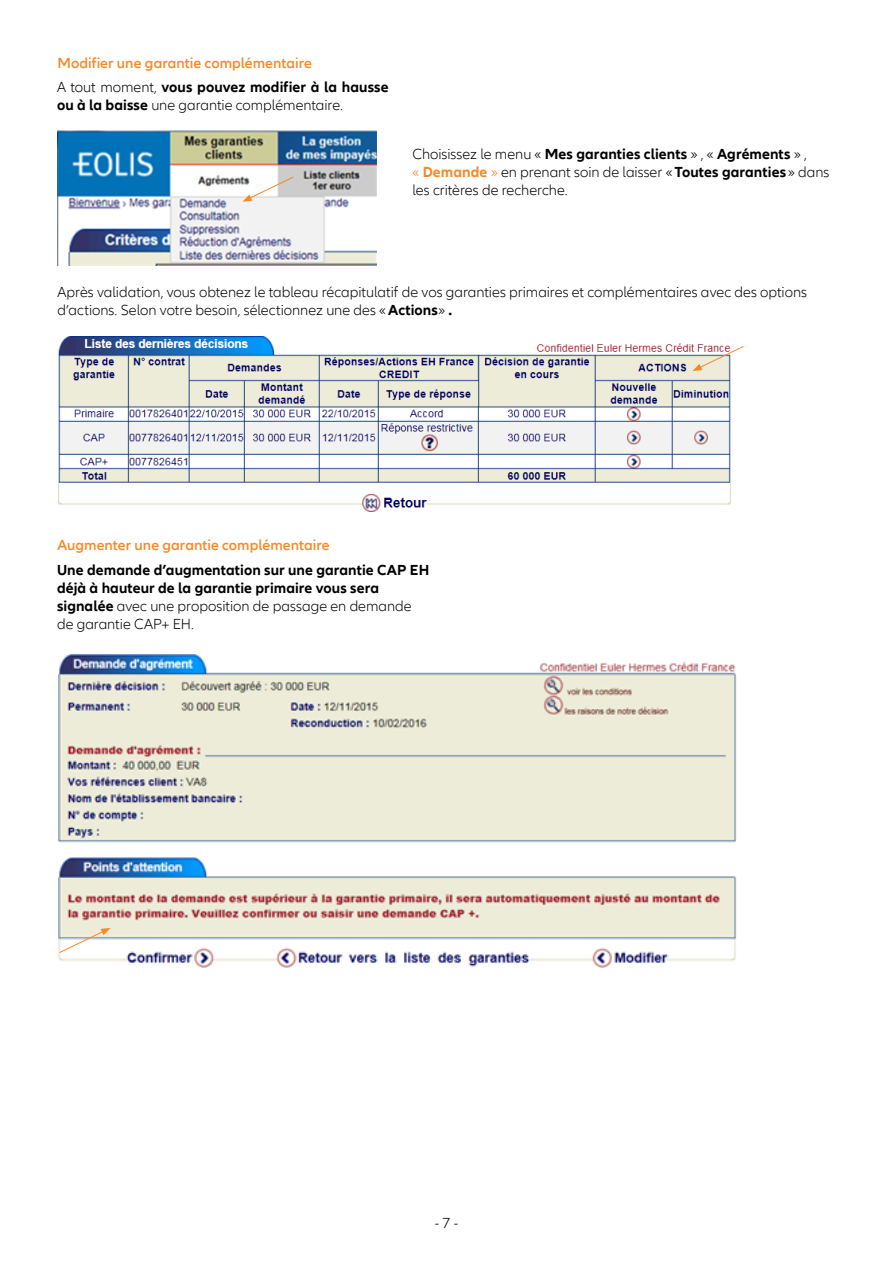
<style>
.page{position:relative;width:893px;height:1263px;background:#fff}
.page>*{position:absolute;margin:0;border:0;box-sizing:border-box;transform-origin:0 0}
.t1{font:300 15px/18px "Allianz Neo";color:#000}
.t2{font:700 15px/18px "Allianz Neo";letter-spacing:.005em;color:#000}
.t3{font:600 15px/23.7px "Allianz Neo";color:#f68926}
.s1{font-weight:300;color:#000}
.s2{font-weight:700;color:#000}
.s3{font-weight:700}
.s4{color:#f68926}
.s5{font-weight:700;color:#f68926}
.s6{font-weight:300}
</style>
<div class="page">
<img style="left:58px;top:131px;width:318px;height:135px">
<svg style="left:242px;top:176px;width:52px;height:26px"></svg>
<img style="left:59px;top:337px;width:671px;height:174px">
<img style="left:58px;top:654px;width:678px;height:313px">
<svg style="left:59px;top:928px;width:52px;height:25px"></svg>
<svg style="left:692px;top:345px;width:52px;height:26px"></svg>
<p class="t3" style="left:57px;top:52px;width:333px">Modifier une garantie complémentaire<br><span class="s1">A tout moment,</span> <span class="s2">vous pouvez modifier à la hausse</span></p>
<p class="t1" style="left:57px;top:96px;width:288px"><span class="s3">ou à la baisse</span> une garantie complémentaire.</p>
<p class="t1" style="left:412px;top:146px;width:418px">Choisissez le menu « <span class="s3">Mes garanties clients</span> » , « <span class="s3">Agréments</span> » ,<br><span class="s4">«</span> <span class="s5">Demande</span> <span class="s4">»</span> en prenant soin de laisser «<span class="s3">Toutes garanties</span> » dans les critères de recherche.</p>
<p class="t1" style="left:57px;top:283px;width:751px">Après validation, vous obtenez le tableau récapitulatif de vos garanties primaires et complémentaires avec des options d’actions. Selon votre besoin, sélectionnez une des «<span class="s3">Actions</span>» <span class="s3">.</span></p>
<p class="t3" style="left:57px;top:534px;width:274px">Augmenter une garantie complémentaire</p>
<p class="t2" style="left:57px;top:561px;width:374px">Une demande d’augmentation sur une garantie CAP EH déjà à hauteur de la garantie primaire vous sera signalée <span class="s6">avec une proposition de passage en demande de garantie CAP+ EH.</span></p>
<p class="t1" style="left:435px;top:1214px;width:25px">- 7 -</p>
</div>
